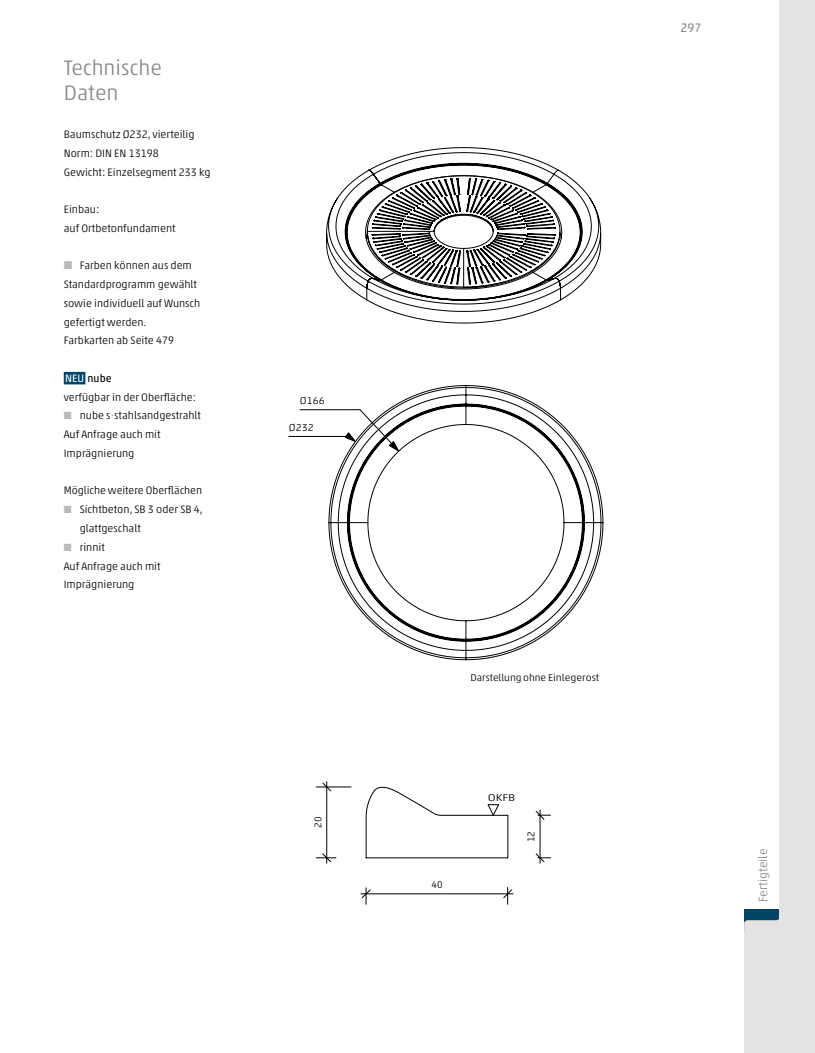
<style>
.page{position:relative;width:815px;height:1053px;background:#fff}
.page>*{position:absolute;margin:0;border:0;box-sizing:border-box;transform-origin:0 0}
.t1{font:300 21.25px/25px "Akko Std";color:#878786}
.t2{font:12.5px "Akko Std";color:#878786}
.t3{font:300 12.25px "Akko Std";color:#878786}
.t4{font:300 11px/18.8px "Akko Std";color:#000}
.t5{font:300 10px "Akko Std";color:#000}
.t6{font:300 10px "Akko Std";color:#000;scale:1.09 1}
.t7{font:300 10px "Akko Std";color:#000;scale:1.27 1}
.s1{color:#bab9bc}
.s2{font-weight:400;color:#fff}
.s3{font-weight:400}
.s4{font-weight:100}
</style>
<div class="page">
<div style="left:64px;top:372px;width:21px;height:12px;background:#046"></div>
<svg style="left:326px;top:147px;width:275px;height:176px"></svg>
<svg style="left:367px;top:168px;width:194px;height:121px"></svg>
<svg style="left:328px;top:385px;width:276px;height:275px"></svg>
<hr style="left:289px;top:436px;width:60px;height:1px;background:#000">
<hr style="left:300px;top:409px;width:60px;height:1px;background:#000">
<hr style="left:366px;top:893px;width:142px;height:1px;background:#000">
<svg style="left:361px;top:887px;width:10px;height:17px"></svg>
<svg style="left:503px;top:887px;width:10px;height:17px"></svg>
<hr style="left:540px;top:815px;width:1px;height:42px;background:#000">
<svg style="left:536px;top:853px;width:15px;height:10px"></svg>
<svg style="left:536px;top:810px;width:15px;height:9px"></svg>
<hr style="left:316px;top:786px;width:35px;height:1px;background:#000">
<hr style="left:327px;top:786px;width:1px;height:71px;background:#000">
<svg style="left:316px;top:853px;width:20px;height:10px"></svg>
<svg style="left:322px;top:781px;width:9px;height:10px"></svg>
<svg style="left:365px;top:786px;width:143px;height:72px"></svg>
<svg style="left:345px;top:409px;width:54px;height:43px"></svg>
<svg style="left:744px;top:0;width:36px;height:1052px"></svg>
<div style="left:780px;top:0;width:35px;height:1052px;background:#e3e3e3"></div>
<h1 class="t1" style="left:64px;top:55px;width:100px">Technische<br>Daten</h1>
<p class="t4" style="left:64px;top:125px;width:148px">Baumschutz Ø232, vierteilig<br>Norm: DIN EN 13198<br>Gewicht: Einzelsegment 233 kg</p>
<p class="t4" style="left:64px;top:200px;width:113px">Einbau:<br>auf Ortbetonfundament</p>
<p class="t4" style="left:64px;top:256px;width:138px"><span class="s1">■</span> Farben können aus dem<br>Standardprogramm gewählt sowie individuell auf Wunsch gefertigt werden.<br>Farbkarten ab Seite 479</p>
<p class="t4" style="left:64px;top:368px;width:134px"><span class="s2">NEU</span> <span class="s3">nube<br></span>verfügbar in der Oberfläche:</p>
<p class="t4" style="left:64px;top:406px;width:139px"><span class="s1">■</span> nube s<span class="s4">·</span>stahlsandgestrahlt<br>Auf Anfrage auch mit<br>Imprägnierung</p>
<p class="t4" style="left:64px;top:481px;width:140px">Mögliche weitere Oberflächen</p>
<p class="t4" style="left:80px;top:500px;width:124px;text-indent:-16px"><span class="s1">■</span> Sichtbeton, SB 3 oder SB 4, glattgeschalt</p>
<p class="t4" style="left:64px;top:537px;width:98px"><span class="s1">■</span> rinnit<br>Auf Anfrage auch mit<br>Imprägnierung</p>
<p class="t6" style="left:300px;top:394px;width:24px">Ø166</p>
<p class="t6" style="left:289px;top:421px;width:24px">Ø232</p>
<p class="t5" style="left:312px;top:828px;width:13px;rotate:-90deg">20</p>
<p class="t2" style="left:681px;top:20px;width:22px">297</p>
<p class="t5" style="left:470px;top:672px;width:130px">Darstellung ohne Einlegerost</p>
<p class="t5" style="left:431px;top:878px;width:13px">40</p>
<p class="t7" style="left:488px;top:791px;width:23px">OKFB</p>
<p class="t5" style="left:525px;top:842px;width:13px;rotate:-90deg">12</p>
<p class="t3" style="left:756px;top:902px;width:55px;rotate:-90deg">Fertigteile</p>
</div>
